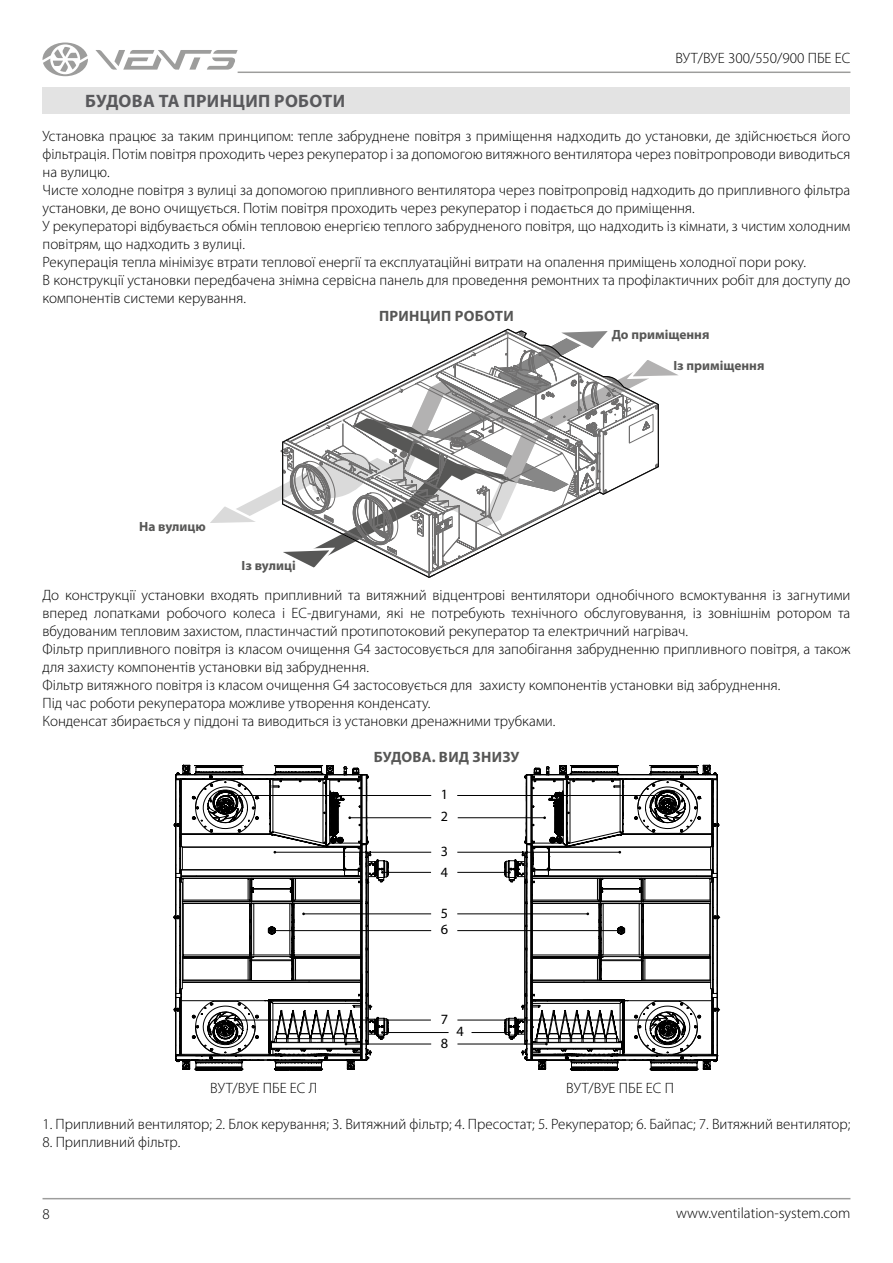
<style>
.page{position:relative;width:893px;height:1263px;background:#fff}
.page>*{position:absolute;margin:0;border:0;box-sizing:border-box;transform-origin:0 0}
.t1{font:700 18px "Myriad Pro";letter-spacing:.02em;color:#59595c}
.t2{font:300 15px/18px "Myriad Pro";color:#000}
.t3{font:700 15px "Myriad Pro";letter-spacing:.02em;color:#575756}
.t4{font:14.1px/21.3px "Myriad Pro";color:#000}
.t5{font:700 13.35px "Myriad Pro";color:#575756}
</style>
<div class="page">
<hr style="left:43px;top:1198px;width:807px;height:1px;background:#9d9d9c">
<hr style="left:238px;top:72px;width:612px;height:1px;background:#9d9d9c">
<svg style="left:95px;top:50px;width:143px;height:20px"></svg>
<svg style="left:43px;top:43px;width:45px;height:33px"></svg>
<svg style="left:210px;top:365px;width:468px;height:158px"></svg>
<svg style="left:282px;top:328px;width:377px;height:250px"></svg>
<hr style="left:382px;top:1032px;width:67px;height:1px;background:#000">
<hr style="left:471px;top:1032px;width:38px;height:1px;background:#000">
<hr style="left:346px;top:1044px;width:85px;height:1px;background:#000">
<hr style="left:457px;top:1044px;width:89px;height:1px;background:#000">
<hr style="left:235px;top:1020px;width:196px;height:1px;background:#000">
<hr style="left:457px;top:1020px;width:203px;height:1px;background:#000">
<hr style="left:382px;top:872px;width:49px;height:1px;background:#000">
<hr style="left:457px;top:872px;width:52px;height:1px;background:#000">
<hr style="left:275px;top:852px;width:156px;height:1px;background:#000">
<hr style="left:457px;top:852px;width:163px;height:1px;background:#000">
<hr style="left:228px;top:795px;width:203px;height:1px;background:#000">
<hr style="left:457px;top:795px;width:210px;height:1px;background:#000">
<hr style="left:350px;top:817px;width:81px;height:1px;background:#000">
<hr style="left:458px;top:817px;width:87px;height:1px;background:#000">
<hr style="left:303px;top:913px;width:128px;height:1px;background:#000">
<hr style="left:457px;top:913px;width:131px;height:1px;background:#000">
<hr style="left:271px;top:930px;width:160px;height:1px;background:#000">
<svg style="left:174px;top:765px;width:214px;height:306px"></svg>
<hr style="left:457px;top:930px;width:165px;height:1px;background:#000">
<svg style="left:505px;top:765px;width:215px;height:306px"></svg>
<div style="left:43px;top:87px;width:807px;height:27px;background:#e3e3e3"></div>
<p class="t1" style="left:85px;top:89px;width:261px">БУДОВА ТА ПРИНЦИП РОБОТИ</p>
<p class="t2" style="left:675px;top:49px;width:176px">ВУТ/ВУЕ 300/550/900 ПБЕ ЕС</p>
<p class="t2" style="left:43px;top:127px;width:809px">Установка працює за таким принципом: тепле забруднене повітря з приміщення надходить до установки, де здійснюється його фільтрація. Потім повітря проходить через рекуператор і за допомогою витяжного вентилятора через повітропроводи виводиться на вулицю.<br>Чисте холодне повітря з вулиці за допомогою припливного вентилятора через повітропровід надходить до припливного фільтра установки, де воно очищується. Потім повітря проходить через рекуператор і подається до приміщення.<br>У рекуператорі відбувається обмін тепловою енергією теплого забрудненого повітря, що надходить із кімнати, з чистим холодним повітрям, що надходить з вулиці.<br>Рекуперація тепла мінімізує втрати теплової енергії та експлуатаційні витрати на опалення приміщень холодної пори року.<br>В конструкції установки передбачена знімна сервісна панель для проведення ремонтних та профілактичних робіт для доступу до компонентів системи керування.</p>
<p class="t3" style="left:379px;top:306px;width:136px">ПРИНЦИП РОБОТИ</p>
<p class="t5" style="left:612px;top:325px;width:99px">До приміщення</p>
<p class="t5" style="left:673px;top:357px;width:93px">Із приміщення</p>
<p class="t5" style="left:139px;top:517px;width:68px">На вулицю</p>
<p class="t5" style="left:242px;top:556px;width:56px">Із вулиці</p>
<p class="t2" style="left:43px;top:586px;width:809px">До конструкції установки входять припливний та витяжний відцентрові вентилятори однобічного всмоктування із загнутими вперед лопатками робочого колеса і ЕС-двигунами, які не потребують технічного обслуговування, із зовнішнім ротором та вбудованим тепловим захистом, пластинчастий протипотоковий рекуператор та електричний нагрівач.<br>Фільтр припливного повітря із класом очищення G4 застосовується для запобігання забрудненню припливного повітря, а також для захисту компонентів установки від забруднення.<br>Фільтр витяжного повітря із класом очищення G4 застосовується для захисту компонентів установки від забруднення.<br>Під час роботи рекуператора можливе утворення конденсату.<br>Конденсат збирається у піддоні та виводиться із установки дренажними трубками.</p>
<p class="t3" style="left:374px;top:747px;width:147px">БУДОВА. ВИД ЗНИЗУ</p>
<p class="t4" style="left:441px;top:784px;width:9px">1<br>2</p>
<p class="t4" style="left:441px;top:841px;width:9px;line-height:20.4px">3<br>4</p>
<p class="t4" style="left:441px;top:904px;width:9px;line-height:16.8px">5<br>6</p>
<p class="t4" style="left:441px;top:1008px;width:9px;line-height:23.1px">7<br>8</p>
<p class="t4" style="left:456px;top:1021px;width:9px">4</p>
<p class="t2" style="left:210px;top:1079px;width:108px">ВУТ/ВУЕ ПБЕ ЕС Л</p>
<p class="t2" style="left:566px;top:1079px;width:109px">ВУТ/ВУЕ ПБЕ ЕС П</p>
<p class="t2" style="left:43px;top:1115px;width:809px">1. Припливний вентилятор; 2. Блок керування; 3. Витяжний фільтр; 4. Пресостат; 5. Рекуператор; 6. Байпас; 7. Витяжний вентилятор;</p>
<p class="t2" style="left:43px;top:1133px;width:139px">8. Припливний фільтр.</p>
<p class="t2" style="left:43px;top:1205px;width:9px">8</p>
<p class="t2" style="left:676px;top:1204px;width:176px">www.ventilation-system.com</p>
</div>
